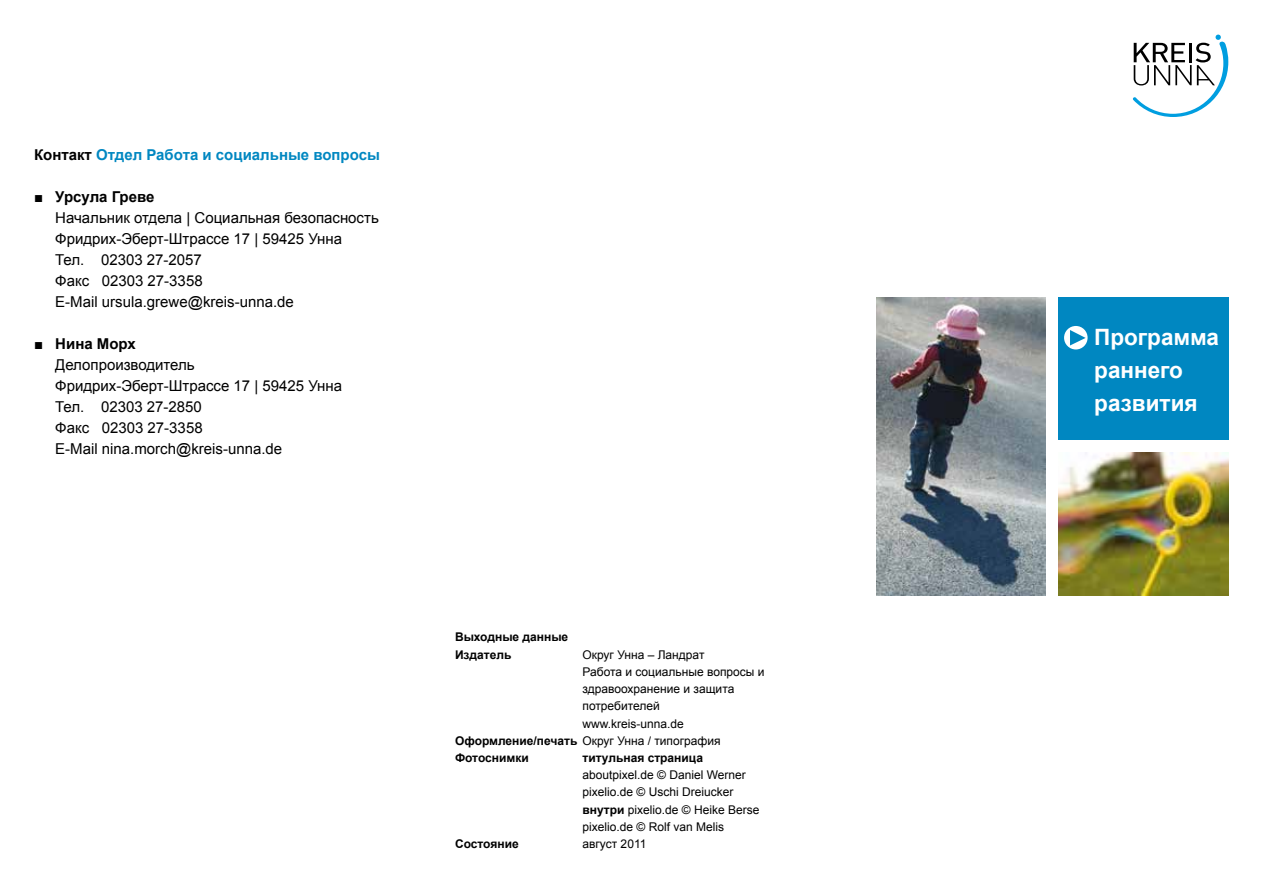
<style>
.page{position:relative;width:1263px;height:893px;background:#fff}
.page>*{position:absolute;margin:0;border:0;box-sizing:border-box;transform-origin:0 0}
.t1{font:700 22.5px/33px "Arial";color:#fff}
.t2{font:15px/21px "Arial";color:#000}
.t3{font:700 15px "Arial";color:#0087c1}
.t4{font:12px/17.2px "Arial";color:#000}
.t5{font:700 12px/17.2px "Arial";color:#000}
.s1{color:#000}
.s2{font-weight:700}
</style>
<div class="page">
<img style="left:876px;top:298px;width:170px;height:297px">
<svg style="left:1133px;top:35px;width:95px;height:82px"></svg>
<div style="left:1059px;top:298px;width:170px;height:142px;background:#0087c1"></div>
<svg style="left:1064px;top:326px;width:23px;height:23px"></svg>
<img style="left:1059px;top:453px;width:170px;height:142px">
<p class="t3" style="left:34px;top:144px;width:347px"><span class="s1">Контакт</span> Отдел Работа и социальные вопросы</p>
<p class="t2" style="left:55px;top:186px;width:325px;text-indent:-21px">■ <span class="s2">Урсула Греве<br></span>Начальник отдела | Социальная безопасность<br>Фридрих-Эберт-Штрассе 17 | 59425 Унна<br>Тел. 02303 27-2057<br>Факс 02303 27-3358<br>E-Mail ursula.grewe@kreis-unna.de</p>
<p class="t2" style="left:55px;top:333px;width:288px;text-indent:-21px">■ <span class="s2">Нина Морх<br></span>Делопроизводитель<br>Фридрих-Эберт-Штрассе 17 | 59425 Унна<br>Тел. 02303 27-2850<br>Факс 02303 27-3358<br>E-Mail nina.morch@kreis-unna.de</p>
<p class="t5" style="left:455px;top:629px;width:115px">Выходные данные<br>Издатель</p>
<p class="t4" style="left:582px;top:646px;width:123px">Округ Унна – Ландрат</p>
<p class="t4" style="left:582px;top:663px;width:183px">Работа и социальные вопросы и</p>
<p class="t4" style="left:582px;top:680px;width:153px">здравоохранение и защита</p>
<p class="t4" style="left:582px;top:697px;width:79px">потребителей</p>
<p class="t4" style="left:582px;top:715px;width:103px">www.kreis-unna.de</p>
<p class="t4" style="left:455px;top:732px;width:267px"><span class="s2">Оформление/печать</span> Округ Унна / типография</p>
<p class="t5" style="left:455px;top:749px;width:75px">Фотоснимки</p>
<p class="t5" style="left:582px;top:749px;width:122px">титульная страница</p>
<p class="t4" style="left:582px;top:766px;width:178px">aboutpixel.de © Daniel Werner pixelio.de © Uschi Dreiucker <span class="s2">внутри</span> pixelio.de © Heike Berse pixelio.de © Rolf van Melis</p>
<p class="t5" style="left:455px;top:836px;width:65px">Состояние</p>
<p class="t4" style="left:582px;top:835px;width:65px">aвгуст 2011</p>
<h1 class="t1" style="left:1094px;top:321px;width:126px">Программа раннего развития</h1>
</div>
